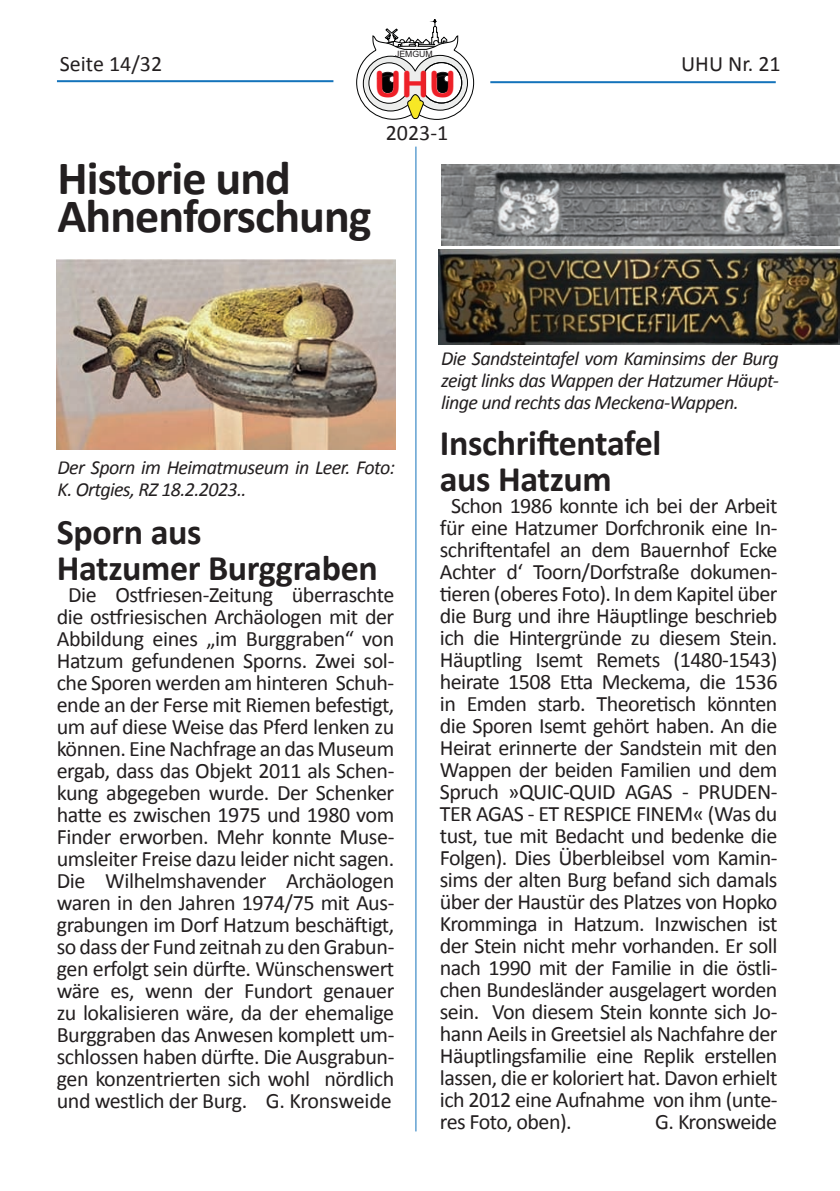
<style>
.page{position:relative;width:840px;height:1191px;background:#fff}
.page>*{position:absolute;margin:0;border:0;box-sizing:border-box;transform-origin:0 0}
.t1{font:700 48px/38px "Calibri";letter-spacing:-.02em;color:#231f20}
.t2{font:36.2px "Arial Rounded MT Bold";color:#ee2028}
.t3{font:700 36px/36px "Calibri";letter-spacing:-.01em;color:#231f20}
.t4{font:22px/22px "Calibri";letter-spacing:-.02em;color:#231f20;text-align:center}
.t5{font:22px "Calibri";color:#231f20}
.t6{font:italic 20px/22px "Calibri";letter-spacing:-.03em;color:#231f20}
.t7{font:8.6px "Arial";color:#231f20}
</style>
<div class="page">
<hr style="left:415px;top:147px;width:1px;height:984px;background:#1473bb">
<svg style="left:356px;top:19px;width:118px;height:101px"></svg>
<div style="left:444px;top:75px;width:6px;height:7px;background:#fff;border-radius:50%"></div>
<div style="left:444px;top:75px;width:6px;height:7px;border:1px solid #231f20;border-radius:50%"></div>
<hr style="left:57px;top:80px;width:276px;height:2px;background:#1473bb">
<hr style="left:490px;top:81px;width:285px;height:2px;background:#1473bb">
<img style="left:57px;top:260px;width:338px;height:190px">
<img style="left:441px;top:165px;width:398px;height:81px">
<img style="left:438px;top:250px;width:401px;height:95px">
<p class="t7" style="left:395px;top:48px;width:39px">JEMGUM</p>
<p class="t5" style="left:60px;top:49px;width:104px">Seite 14/32</p>
<p class="t4" style="left:680px;top:52px;width:101px">UHU Nr. 21</p>
<h2 class="t2" style="left:374px;top:60px;width:84px">UHU</h2>
<h1 class="t1" style="left:57px;top:157px;width:315px">Historie und<br>Ahnenforschung</h1>
<p class="t4" style="left:385px;top:121px;width:64px">2023-1</p>
<p class="t6" style="left:441px;top:346px;width:339px;text-align:justify">Die Sandsteintafel vom Kaminsims der Burg zeigt links das Wappen der Hatzumer Häupt&shy;linge und rechts das Meckena-Wappen.</p>
<p class="t6" style="left:58px;top:456px;width:339px">Der Sporn im Heimatmuseum in Leer. Foto:<br>K. Ortgies, RZ 18.2.2023..</p>
<h3 class="t3" style="left:57px;top:513px;width:322px">Sporn aus<br>Hatzumer Burggraben</h3>
<p class="t4" style="left:57px;top:583px;width:339px">Die Ostfriesen-Zeitung überraschte die ostfriesischen Archäologen mit der Abbildung eines „im Burggraben“ von Hatzum gefundenen Sporns. Zwei sol&shy;che Sporen werden am hinteren Schuh&shy;ende an der Ferse mit Riemen befestigt, um auf diese Weise das Pferd lenken zu können. Eine Nachfrage an das Museum ergab, dass das Objekt 2011 als Schen&shy;kung abgegeben wurde. Der Schenker hatte es zwischen 1975 und 1980 vom Finder erworben. Mehr konnte Muse&shy;umsleiter Freise dazu leider nicht sagen.<br>Die Wilhelmshavender Archäologen waren in den Jahren 1974/75 mit Aus&shy;grabungen im Dorf Hatzum beschäftigt, so dass der Fund zeitnah zu den Grabun&shy;gen erfolgt sein dürfte. Wünschenswert wäre es, wenn der Fundort genauer zu lokalisieren wäre, da der ehemalige Burggraben das Anwesen komplett um&shy;schlossen haben dürfte. Die Ausgrabun&shy;gen konzentrierten sich wohl nördlich und westlich der Burg. G. Kronsweide</p>
<h3 class="t3" style="left:439px;top:424px;width:223px">Inschriftentafel aus Hatzum</h3>
<p class="t4" style="left:439px;top:494px;width:339px;text-align:justify;text-indent:11px">Schon 1986 konnte ich bei der Arbeit für eine Hatzumer Dorfchronik eine In&shy;schriftentafel an dem Bauernhof Ecke Achter d‘ Toorn/Dorfstraße dokumen&shy;tieren (oberes Foto). In dem Kapitel über die Burg und ihre Häuptlinge beschrieb ich die Hintergründe zu diesem Stein.<br>Häuptling Isemt Remets (1480-1543) heirate 1508 Etta Meckema, die 1536 in Emden starb. Theoretisch könnten die Sporen Isemt gehört haben. An die Heirat erinnerte der Sandstein mit den Wappen der beiden Familien und dem Spruch »QUIC-QUID AGAS - PRUDEN-TER AGAS - ET RESPICE FINEM« (Was du tust, tue mit Bedacht und bedenke die Folgen). Dies Überbleibsel vom Kamin&shy;sims der alten Burg befand sich damals über der Haustür des Platzes von Hopko Kromminga in Hatzum. Inzwischen ist der Stein nicht mehr vorhanden. Er soll nach 1990 mit der Familie in die östli&shy;chen Bundesländer ausgelagert worden sein. Von diesem Stein konnte sich Jo&shy;hann Aeils in Greetsiel als Nachfahre der Häuptlingsfamilie eine Replik erstellen lassen, die er koloriert hat. Davon erhielt ich 2012 eine Aufnahme von ihm (unte&shy;res Foto, oben).</p>
<p class="t4" style="left:655px;top:1110px;width:123px">G. Kronsweide</p>
</div>
